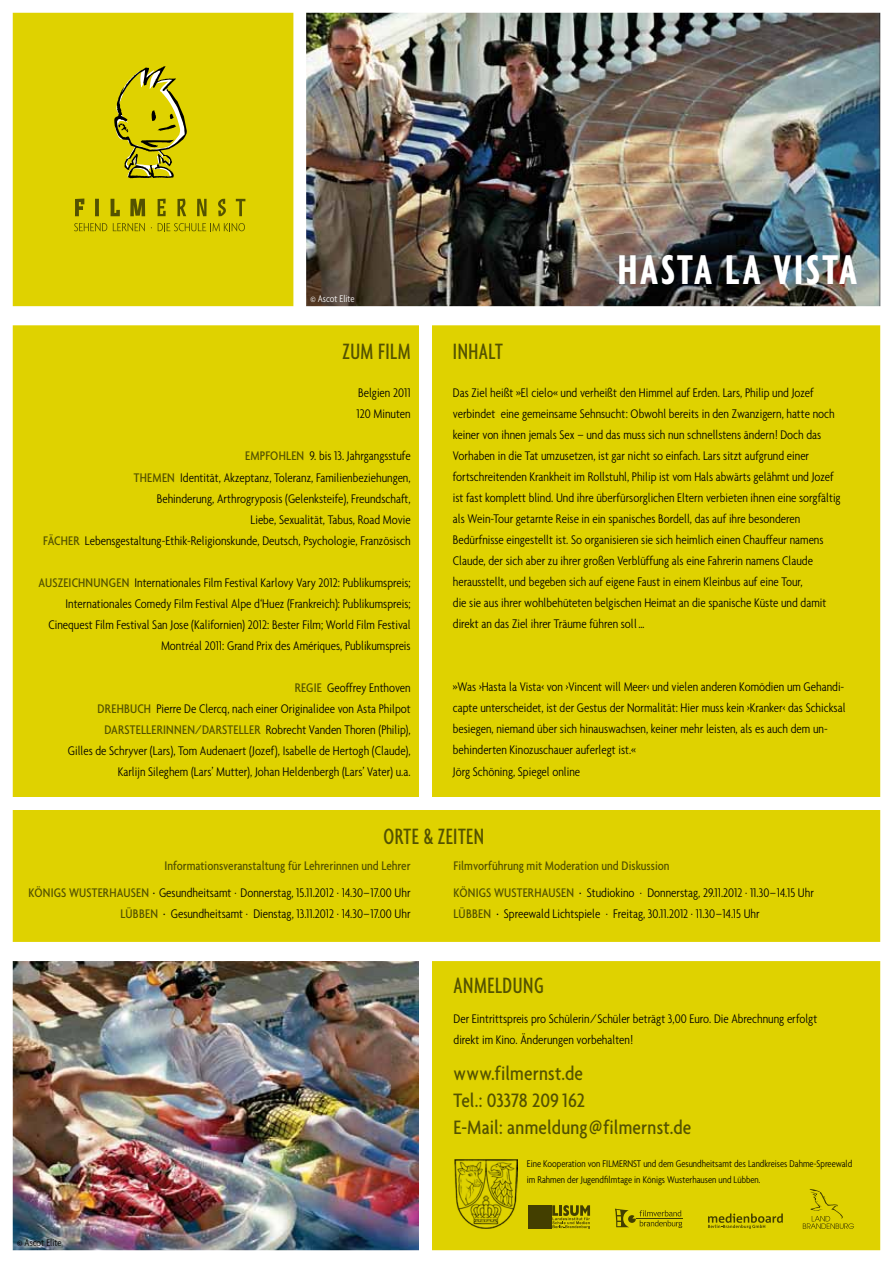
<style>
.page{position:relative;width:893px;height:1263px;background:#fff}
.page>*{position:absolute;margin:0;border:0;box-sizing:border-box;transform-origin:0 0}
.t1{font:700 extra-condensed 45px "Agenda";letter-spacing:.065em;color:#fff}
.t2{font:500 extra-condensed 24px "Agenda";letter-spacing:.02em;color:#545200}
.t3{font:500 condensed 21px/27px "Agenda";letter-spacing:.005em;color:#545200}
.t4{font:300 condensed 13.5px/21px "Agenda";color:#000}
.t5{font:500 condensed 13.5px/27px "Agenda";color:#545200;text-align:right}
.t6{font:300 condensed 10.5px/15px "Agenda";color:#000}
.t7{font:300 condensed 10.5px "Agenda";color:#fff}
.s1{font-weight:500;color:#545200}
.s2{color:#000}
.s3{font-weight:300;color:#000}
.s4{font-weight:500}
</style>
<div class="page">
<img style="left:12px;top:12px;width:869px;height:1239px">
<p class="t7" style="left:310px;top:293px;width:46px">© Ascot Elite</p>
<h2 class="t2" style="left:343px;top:338px;width:70px">ZUM FILM</h2>
<p class="t4" style="left:357px;top:382px;width:56px">Belgien 2011<br>120 Minuten</p>
<p class="t4" style="left:43px;top:445px;width:369px;text-align:right"><span class="s1">empfohlen</span> 9. bis 13. Jahrgangsstufe<br><span class="s1">Themen</span> Identität, Akzeptanz, Toleranz, Familienbeziehungen,<br>Behinderung, Arthrogryposis (Gelenksteife), Freundschaft,<br>Liebe, Sexualität, Tabus, Road Movie<br><span class="s1">Fächer</span> Lebensgestaltung-Ethik-Religionskunde, Deutsch, Psychologie, Französisch</p>
<p class="t4" style="left:39px;top:571px;width:374px;text-align:right"><span class="s1">AUSZEICHN UNGEN</span> Internationales Film Festival Karlovy Vary 2012: Publikumspreis; Internationales Comedy Film Festival Alpe d‘Huez (Frankreich): Publikumspreis; Cinequest Film Festival San Jose (Kalifornien) 2012: Bester Film; World Film Festival Montréal 2011: Grand Prix des Amériques, Publikumspreis</p>
<p class="t4" style="left:68px;top:677px;width:344px;text-align:right"><span class="s1">Regi e</span> Geoffrey Enthoven<br><span class="s1">Drehbuch</span> Pierre De Clercq, nach einer Originalidee von Asta Philpot <span class="s1">Darstellerinnen/Darsteller</span> Robrecht Vanden Thoren (Philip),<br>Gilles de Schryver (Lars), Tom Audenaert (Jozef), Isabelle de Hertogh (Claude), Karlijn Sileghem (Lars’ Mutter), Johan Heldenbergh (Lars’ Vater) u.a.</p>
<h1 class="t1" style="left:618px;top:244px;width:241px">HASTA LA VISTA</h1>
<h2 class="t2" style="left:453px;top:338px;width:51px">INHALT</h2>
<p class="t4" style="left:453px;top:382px;width:389px">Das Ziel heißt »El cielo« und verheißt den Himmel auf Erden. Lars, Philip und Jozef verbindet eine gemeinsame Sehnsucht: Obwohl bereits in den Zwanzigern, hatte noch keiner von ihnen jemals Sex – und das muss sich nun schnellstens ändern! Doch das Vorhaben in die Tat umzusetzen, ist gar nicht so einfach. Lars sitzt aufgrund einer fortschreitenden Krankheit im Rollstuhl, Philip ist vom Hals abwärts gelähmt und Jozef ist fast komplett blind. Und ihre überfürsorglichen Eltern verbieten ihnen eine sorgfältig als Wein-Tour getarnte Reise in ein spanisches Bordell, das auf ihre besonderen Bedürfnisse eingestellt ist. So organisieren sie sich heimlich einen Chauffeur namens Claude, der sich aber zu ihrer großen Verblüffung als eine Fahrerin namens Claude herausstellt, und begeben sich auf eigene Faust in einem Kleinbus auf eine Tour,<br>die sie aus ihrer wohlbehüteten belgischen Heimat an die spanische Küste und damit direkt an das Ziel ihrer Träume führen soll …</p>
<p class="t4" style="left:453px;top:676px;width:394px">»Was ›Hasta la Vista‹ von ›Vincent will Meer‹ und vielen anderen Komödien um Gehandi&shy;capte unterscheidet, ist der Gestus der Normalität: Hier muss kein ›Kranker‹ das Schicksal besiegen, niemand über sich hinauswachsen, keiner mehr leisten, als es auch dem un&shy;behinderten Kinozuschauer auferlegt ist.«<br>Jörg Schöning, Spiegel online</p>
<h2 class="t2" style="left:383px;top:823px;width:102px">ORTE &amp; ZEITEN</h2>
<p class="t5" style="left:29px;top:851px;width:384px">Informationsveranstaltung für Lehrerinnen und Lehrer<br>KÖNIGS WUSTERHAUSEN <span class="s2">·</span> <span class="s3">Gesundheitsamt · Donnerstag, 15.11.2012 · 14.30–17.00 Uhr</span></p>
<p class="t5" style="left:121px;top:899px;width:20px">LÜBBEN</p>
<p class="t4" style="left:163px;top:903px;width:249px"><span class="s4">·</span> Gesundheitsamt · Dienstag, 13.11.2012 · 14.30–17.00 Uhr</p>
<p class="t5" style="left:454px;top:851px;width:362px;text-align:left">Filmvorführung mit Moderation und Diskussion<br>KÖNIGS WUSTERHAUSEN <span class="s2">·</span> <span class="s3">Studiokino · Donnerstag, 29.11.2012 · 11.30–14.15 Uhr</span></p>
<p class="t5" style="left:454px;top:899px;width:20px">LÜBBEN</p>
<p class="t4" style="left:496px;top:903px;width:265px"><span class="s4">·</span> Spreewald Lichtspiele · Freitag, 30.11.2012 · 11.30–14.15 Uhr</p>
<h2 class="t2" style="left:454px;top:972px;width:92px">ANMELDUNG</h2>
<p class="t4" style="left:454px;top:1008px;width:365px">Der Eintrittspreis pro Schülerin/Schüler beträgt 3,00 Euro. Die Abrechnung erfolgt direkt im Kino. Änderungen vorbehalten!</p>
<h3 class="t3" style="left:454px;top:1059px;width:239px">www.filmernst.de<br>Tel.: 03378 209 162<br>E-Mail: anmeldung@filmernst.de</h3>
<p class="t6" style="left:17px;top:1235px;width:46px">© Ascot Elite</p>
<p class="t6" style="left:527px;top:1156px;width:327px">Eine Kooperation von FILMERNST und dem Gesundheitsamt des Landkreises Dahme-Spreewald im Rahmen der Jugendfilmtage in Königs Wusterhausen und Lübben.</p>
</div>
